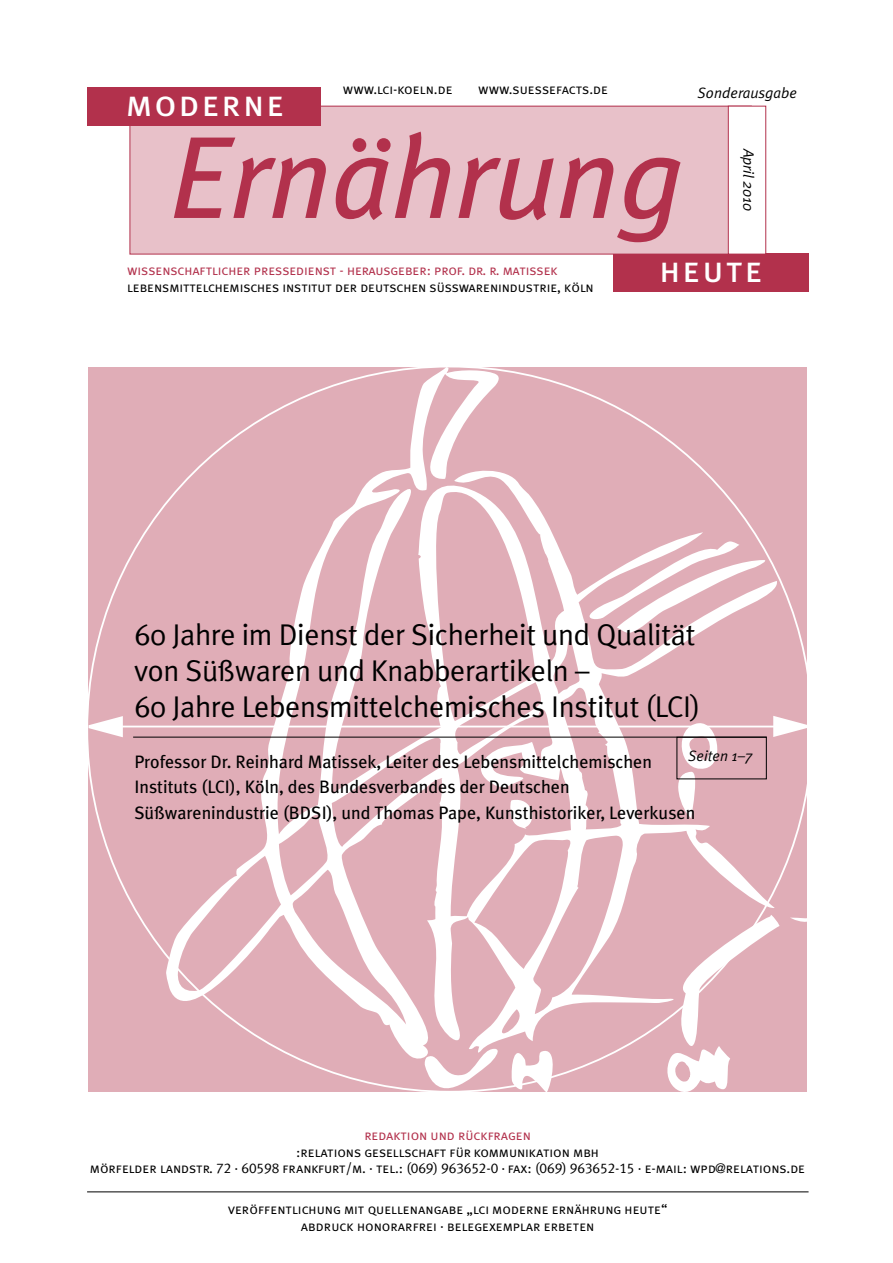
<style>
.page{position:relative;width:893px;height:1263px;background:#fff}
.page>*{position:absolute;margin:0;border:0;box-sizing:border-box;transform-origin:0 0}
.t1{font:italic 116.85px "Meta Plus";color:#b2314c}
.t2{font:36.75px "Meta Plus Book Caps";letter-spacing:.055em;color:#fff}
.t3{font:30px/36px "Meta Plus Normal";letter-spacing:-.01em;color:#000}
.t4{font:18px/25.5px "Meta Plus";color:#000}
.t5{font:italic 15px "Meta Plus Normal";color:#000}
.t6{font:14.25px/16.5px "Meta Plus Normal Caps";letter-spacing:-.005em;color:#000;text-align:center}
.t7{font:14.25px "Meta Plus Normal Caps";letter-spacing:-.005em;color:#b2314c}
.s1{font-size:13.5px}
</style>
<div class="page">
<div style="left:613px;top:254px;width:196px;height:38px;background:#b2314c"></div>
<div style="left:130px;top:106px;width:621px;height:148px;background:#e8c1c9"></div>
<div style="left:130px;top:106px;width:622px;height:148px;border:1px solid #b2314c"></div>
<div style="left:728px;top:106px;width:38px;height:148px;background:#fff"></div>
<div style="left:728px;top:106px;width:38px;height:148px;border:1px solid #b2314c"></div>
<div style="left:87px;top:87px;width:233px;height:38px;background:#b2314c"></div>
<hr style="left:87px;top:1191px;width:722px;height:1px;background:#000">
<div style="left:89px;top:367px;width:718px;height:725px;background:#e0adb7"></div>
<svg style="left:790px;top:917px;width:17px;height:9px"></svg>
<svg style="left:161px;top:367px;width:619px;height:696px;fill:#e0adb7"></svg>
<svg style="left:424px;top:1048px;width:79px;height:44px"></svg>
<svg style="left:511px;top:1041px;width:47px;height:51px"></svg>
<svg style="left:660px;top:915px;width:120px;height:177px"></svg>
<hr style="left:133px;top:737px;width:634px;height:1px;background:#000">
<div style="left:676px;top:737px;width:91px;height:42px;border:1px solid #000"></div>
<p class="t6" style="left:343px;top:81px;width:111px">www.lci-koeln.de</p>
<p class="t6" style="left:478px;top:81px;width:131px">www.suessefacts.de</p>
<h2 class="t2" style="left:126px;top:82px;width:160px">moderne</h2>
<h1 class="t1" style="left:169px;top:110px;width:516px">Ernährung</h1>
<p class="t5" style="left:698px;top:84px;width:101px">Sonderausgabe</p>
<p class="t5" style="left:757px;top:149px;width:64px;rotate:90deg">April 2010</p>
<p class="t7" style="left:127px;top:262px;width:432px">wissenschaftlicher pressedienst - herausgeber: prof. dr. r. matissek</p>
<p class="t6" style="left:127px;top:279px;width:468px">lebensmittelchemisches institut der deutschen süsswarenindustrie, köln</p>
<h2 class="t2" style="left:660px;top:248px;width:105px">heute</h2>
<h3 class="t3" style="left:134px;top:616px;width:568px">60 Jahre im Dienst der Sicherheit und Qualität von Süßwaren und Knabberartikeln –<br>60 Jahre Lebensmittelchemisches Institut (LCI)</h3>
<p class="t4" style="left:134px;top:748px;width:562px">Professor Dr. Reinhard Matissek, Leiter des Lebensmittelchemischen<br>Instituts (LCI), Köln, des Bundesverbandes der Deutschen<br>Süßwarenindustrie (BDSI), und Thomas Pape, Kunsthistoriker, Leverkusen</p>
<p class="t5" style="left:688px;top:747px;width:66px">Seiten 1–7</p>
<p class="t7" style="left:364px;top:1127px;width:168px">redaktion und rückfragen</p>
<p class="t6" style="left:90px;top:1143px;width:717px">:relations gesellschaft für kommunikation mbh<br>mörfelder landstr. 72 · 60598 frankfurt/m. · tel.: (069) 963652-0 · fax: (069) 963652-15 · e-mail: wpd<span class="s1">@</span>relations.de</p>
<p class="t6" style="left:228px;top:1201px;width:441px">veröffentlichung mit quellenangabe „lci moderne ernährung heute“ abdruck honorarfrei · belegexemplar erbeten</p>
</div>
